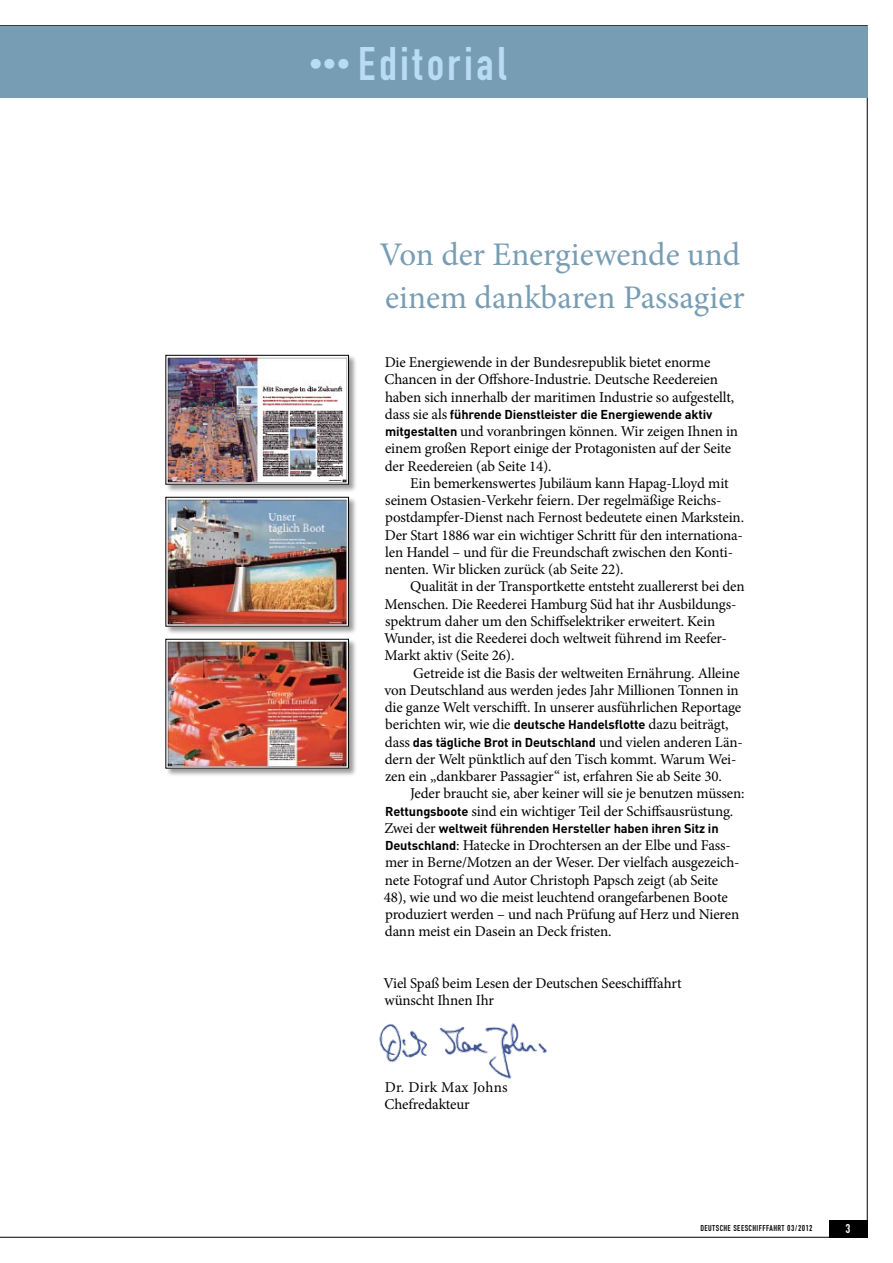
<style>
.page{position:relative;width:893px;height:1263px;background:#fff}
.page>*{position:absolute;margin:0;border:0;box-sizing:border-box;transform-origin:0 0}
.t1{font:49.5px "Fette Eng D";letter-spacing:.06em;color:#b9dcf6}
.t2{font:33px/43.5px "Minion Pro";color:#779db4}
.DS_LT_Einzug{font:15px/17.2px "Minion Pro";letter-spacing:-.01em;color:#000}
.DS_LT_ohne{font:15px/17.2px "Minion Pro";letter-spacing:-.01em;color:#000}
.DS_BU{font:15px "Minion Pro";letter-spacing:.02em;color:#000}
.t3{font:13.5px "Fette Eng D";color:#fff}
.DS_LT_Einzug-2{font:700 12.75px "DIN Pro";letter-spacing:-.01em;color:#000}
.DS_LT_ohne-2{font:700 12.75px "DIN Pro";letter-spacing:-.01em;color:#000}
.t4{font:9px "Fette Eng D";letter-spacing:.04em;color:#000}
.s1{font-size:36px}
.s2{font-family:"Minion Pro";font-weight:400;font-size:15px}
.s3{font-family:"DIN Pro";font-weight:700;font-size:12.75px}
</style>
<div class="page">
<div style="left:0;top:26px;width:867px;height:72px;background:#779db4"></div>
<img style="left:379px;top:1023px;width:168px;height:56px">
<div style="left:165px;top:355px;width:192px;height:138px;background:#000;opacity:.4"></div>
<img style="left:168px;top:357px;width:179px;height:125px">
<div style="left:166px;top:355px;width:183px;height:129px;border:1px solid #000"></div>
<div style="left:165px;top:497px;width:192px;height:138px;background:#000;opacity:.4"></div>
<img style="left:168px;top:499px;width:179px;height:125px">
<div style="left:166px;top:497px;width:183px;height:129px;border:1px solid #000"></div>
<div style="left:165px;top:639px;width:192px;height:138px;background:#000;opacity:.4"></div>
<img style="left:168px;top:641px;width:179px;height:125px">
<p class="t1" style="left:304px;top:38px;width:205px"><span class="s1">•••</span>Editorial</p>
<p class="t2" style="left:379px;top:233px;width:367px">Von der Energiewende und einem dankbaren Passagier</p>
<p class="DS_LT_ohne" style="left:385px;top:354px;width:351px">Die Energiewende in der Bundesrepublik bietet enorme<br>Chancen in der Offshore-Industrie. Deutsche Reedereien haben sich innerhalb der maritimen Industrie so aufgestellt,</p>
<p class="DS_LT_ohne-2" style="left:385px;top:405px;width:329px"><span class="s2">dass sie als</span> führende Dienstleister die Energiewende aktiv</p>
<p class="DS_LT_ohne" style="left:385px;top:423px;width:355px"><span class="s3">mitgestalten</span> und voranbringen können. Wir zeigen Ihnen in einem großen Report einige der Protagonisten auf der Seite der Reedereien (ab Seite 14).</p>
<p class="DS_LT_Einzug" style="left:385px;top:474px;width:361px;text-indent:26px">Ein bemerkenswertes Jubiläum kann Hapag-Lloyd mit seinem Ostasien-Verkehr feiern. Der regelmäßige Reichs&shy;postdampfer-Dienst nach Fernost bedeutete einen Markstein.<br>Der Start 1886 war ein wichtiger Schritt für den internationa&shy;len Handel – und für die Freundschaft zwischen den Konti&shy;nenten. Wir blicken zurück (ab Seite 22).</p>
<p class="DS_LT_Einzug" style="left:384px;top:578px;width:362px;text-indent:26px">Qualität in der Transportkette entsteht zuallererst bei den Menschen. Die Reederei Hamburg Süd hat ihr Ausbildungs&shy;spektrum daher um den Schiffselektriker erweitert. Kein Wunder, ist die Reederei doch weltweit führend im Reefer-Markt aktiv (Seite 26).</p>
<p class="DS_LT_Einzug" style="left:385px;top:664px;width:358px;text-indent:29px">Getreide ist die Basis der weltweiten Ernährung. Alleine von Deutschland aus werden jedes Jahr Millionen Tonnen in die ganze Welt verschifft. In unserer ausführlichen Reportage berichten wir, wie die <span class="s3">deutsche Handelsflotte</span> dazu beiträgt,</p>
<p class="DS_LT_Einzug-2" style="left:385px;top:733px;width:359px"><span class="s2">dass</span> das tägliche Brot in Deutschland <span class="s2">und vielen anderen Län-</span></p>
<p class="DS_LT_Einzug" style="left:385px;top:750px;width:353px">dern der Welt pünktlich auf den Tisch kommt. Warum Wei&shy;zen ein „dankbarer Passagier“ ist, erfahren Sie ab Seite 30.</p>
<p class="DS_LT_Einzug" style="left:385px;top:785px;width:361px;text-indent:25px">Jeder braucht sie, aber keiner will sie je benutzen müssen:<br><span class="s3">Rettungsboote</span> sind ein wichtiger Teil der Schiffsausrüstung.</p>
<p class="DS_LT_Einzug-2" style="left:385px;top:819px;width:336px"><span class="s2">Zwei der</span> weltweit führenden Hersteller haben ihren Sitz in</p>
<p class="DS_LT_Einzug" style="left:384px;top:837px;width:357px"><span class="s3">Deutschland</span>: Hatecke in Drochtersen an der Elbe und Fass&shy;mer in Berne/Motzen an der Weser. Der vielfach ausgezeich&shy;nete Fotograf und Autor Christoph Papsch zeigt (ab Seite 48), wie und wo die meist leuchtend orangefarbenen Boote produziert werden – und nach Prüfung auf Herz und Nieren dann meist ein Dasein an Deck fristen.</p>
<p class="DS_LT_Einzug" style="left:384px;top:975px;width:300px">Viel Spaß beim Lesen der Deutschen Seeschifffahrt wünscht Ihnen Ihr</p>
<p class="DS_BU" style="left:385px;top:1077px;width:124px">Dr. Dirk Max Johns</p>
<p class="DS_LT_ohne" style="left:385px;top:1095px;width:87px">Chefredakteur</p>
<p class="t4" style="left:700px;top:1223px;width:114px">DEUTSCHE SEESCHIFFFAHRT 03/2012</p>
<p class="t3" style="left:846px;top:1221px;width:7px">3</p>
</div>
